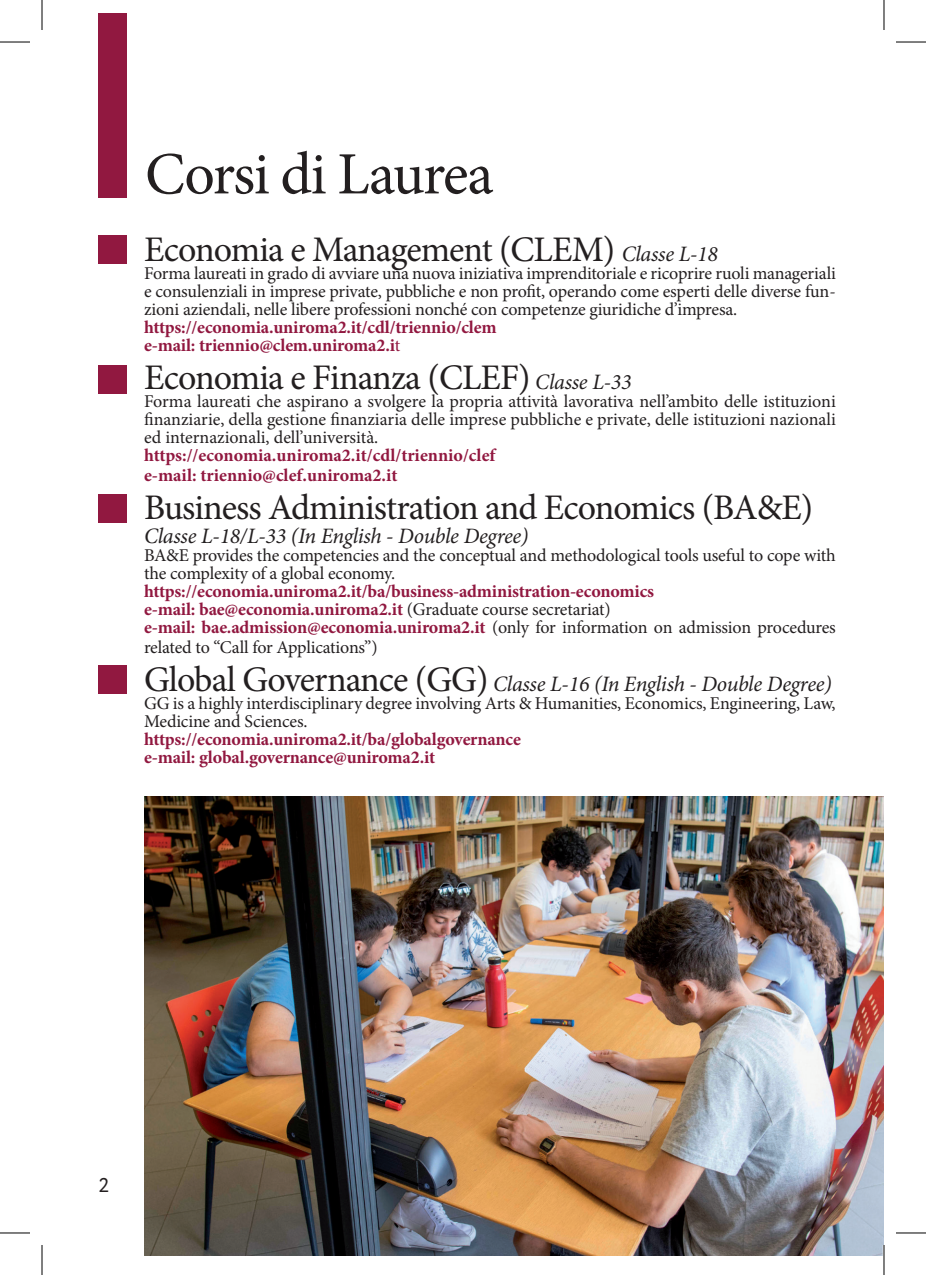
<style>
.page{position:relative;width:926px;height:1275px;background:#fff}
.page>*{position:absolute;margin:0;border:0;box-sizing:border-box;transform-origin:0 0}
.t1{font:60px "Minion Pro";letter-spacing:-.025em;color:#231f20}
.t2{font:36px "Minion Pro";letter-spacing:-.025em;color:#231f20}
.t3{font:italic 22px "Minion Pro";letter-spacing:-.015em;color:#231f20}
.t4{font:20px "Circe";color:#231f20}
.t5{font:18px/18px "Minion Pro";letter-spacing:-.01em;color:#231f20}
.t6{font:700 18px "Minion Pro";letter-spacing:-.01em;color:#911840}
.s1{font-style:italic;font-size:22px}
.s2{font-weight:400}
.s3{font-weight:400;color:#231f20}
.s4{font-weight:700;color:#911840}
.s5{font-style:normal;font-size:36px}
</style>
<div class="page">
<img style="left:144px;top:796px;width:740px;height:459px">
<div style="left:99px;top:235px;width:28px;height:28px;background:#911840"></div>
<div style="left:99px;top:365px;width:28px;height:29px;background:#911840"></div>
<div style="left:99px;top:494px;width:28px;height:29px;background:#911840"></div>
<div style="left:99px;top:665px;width:28px;height:28px;background:#911840"></div>
<div style="left:99px;top:14px;width:28px;height:184px;background:#911840"></div>
<hr style="left:883px;top:1245px;width:2px;height:30px;background:#fff">
<hr style="left:0;top:42px;width:30px;height:1px;background:#000">
<hr style="left:896px;top:42px;width:30px;height:1px;background:#000">
<hr style="left:0;top:1232px;width:30px;height:1px;background:#000">
<hr style="left:896px;top:1232px;width:30px;height:1px;background:#000">
<hr style="left:42px;top:0;width:1px;height:30px;background:#000">
<hr style="left:42px;top:1245px;width:1px;height:30px;background:#000">
<hr style="left:884px;top:0;width:1px;height:30px;background:#000">
<hr style="left:884px;top:1245px;width:1px;height:30px;background:#000">
<p class="t1" style="left:145px;top:134px;width:350px">Corsi di Laurea</p>
<p class="t2" style="left:144px;top:225px;width:575px">Economia e Management (CLEM) <span class="s1">Classe L-18</span></p>
<p class="t5" style="left:144px;top:264px;width:693px;text-align:justify">Forma laureati in grado di avviare una nuova iniziativa imprenditoriale e ricoprire ruoli manageriali e consulenziali in imprese private, pubbliche e non profit, operando come esperti delle diverse fun&shy;zioni aziendali, nelle libere professioni nonché con competenze giuridiche d’impresa.</p>
<p class="t6" style="left:144px;top:314px;width:354px">https://economia.uniroma2.it/cdl/triennio/clem</p>
<p class="t6" style="left:144px;top:332px;width:258px">e-mail: triennio@clem.uniroma2.i<span class="s2">t</span></p>
<p class="t2" style="left:144px;top:353px;width:489px">Economia e Finanza (CLEF) <span class="s1">Classe L-33</span></p>
<p class="t5" style="left:144px;top:392px;width:693px;text-align:justify">Forma laureati che aspirano a svolgere la propria attività lavorativa nell’ambito delle istituzioni finanziarie, della gestione finanziaria delle imprese pubbliche e private, delle istituzioni nazionali ed internazionali, dell’università.</p>
<p class="t6" style="left:144px;top:442px;width:353px">https://economia.uniroma2.it/cdl/triennio/clef</p>
<p class="t6" style="left:144px;top:462px;width:255px">e-mail: triennio@clef.uniroma2.it</p>
<p class="t2" style="left:144px;top:483px;width:671px">Business Administration and Economics (BA&amp;E)</p>
<p class="t3" style="left:144px;top:521px;width:386px">Classe L-18/L-33 (In English - Double Degree)</p>
<p class="t5" style="left:144px;top:546px;width:693px">BA&amp;E provides the competencies and the conceptual and methodological tools useful to cope with the complexity of a global economy.</p>
<p class="t6" style="left:144px;top:578px;width:511px">https://economia.uniroma2.it/ba/business-administration-economics</p>
<p class="t6" style="left:144px;top:596px;width:468px">e-mail: bae@economia.uniroma2.it <span class="s3">(Graduate course secretariat)</span></p>
<p class="t5" style="left:144px;top:617px;width:693px;line-height:20px"><span class="s4">e-mail: bae.admission@economia.uniroma2.it</span> (only for information on admission procedures related to “Call for Applications”)</p>
<p class="t3" style="left:144px;top:669px;width:689px"><span class="s5">Global Governance (GG)</span> Classe L-16 (In English - Double Degree)</p>
<p class="t5" style="left:144px;top:694px;width:693px">GG is a highly interdisciplinary degree involving Arts &amp; Humanities, Economics, Engineering, Law,<br>Medicine and Sciences.</p>
<p class="t6" style="left:144px;top:726px;width:378px">https://economia.uniroma2.it/ba/globalgovernance</p>
<p class="t6" style="left:144px;top:744px;width:293px">e-mail: global.governance@uniroma2.it</p>
<p class="t4" style="left:99px;top:1171px;width:12px">2</p>
</div>
